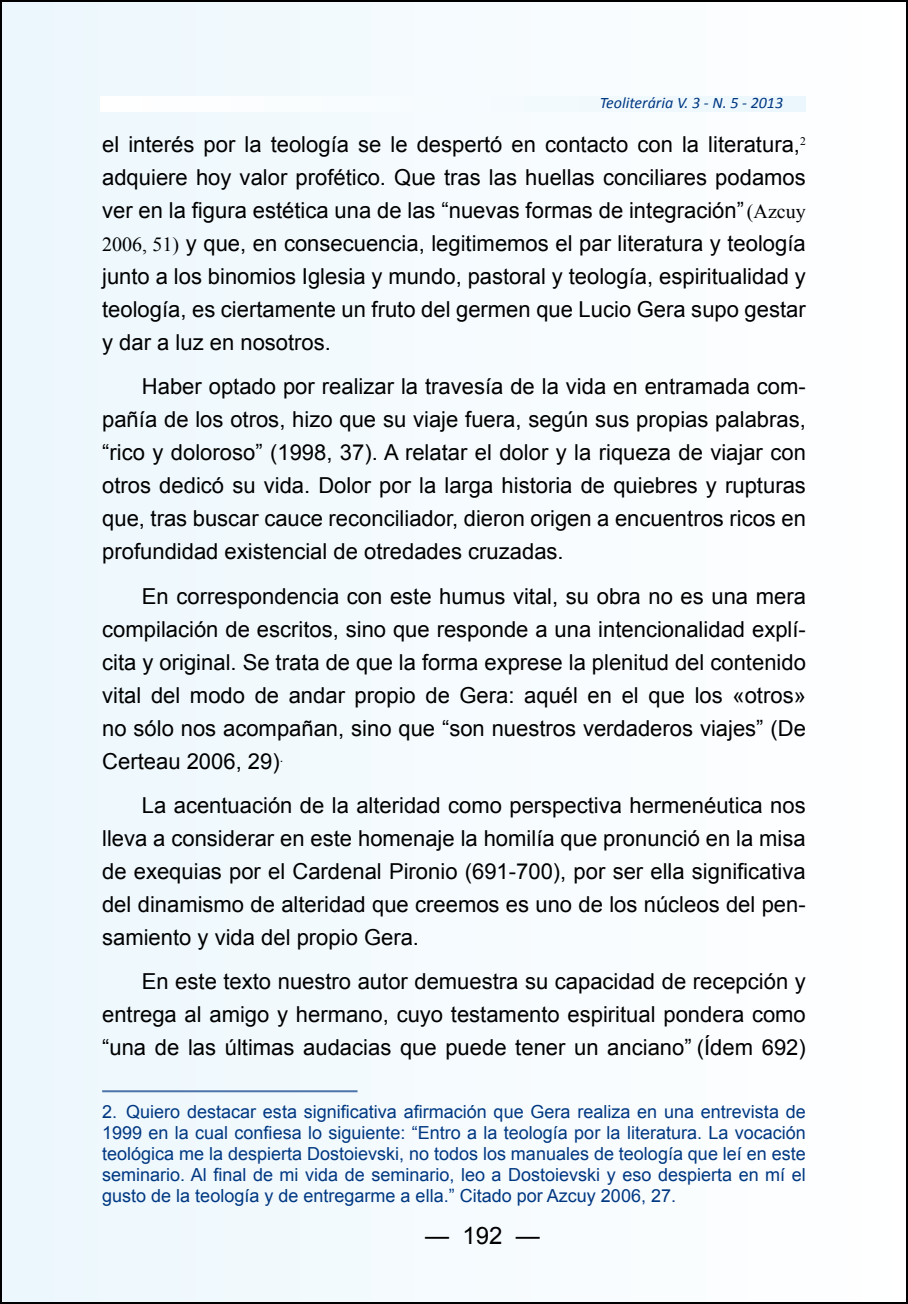
<style>
.page{position:relative;width:908px;height:1304px;background:#fff}
.page>*{position:absolute;margin:0;border:0;box-sizing:border-box;transform-origin:0 0}
.t1{font:24px "Arial";color:#000}
.t2{font:22px/33px "Arial";color:#000;text-align:justify}
.t3{font:18px/21px "Arial";color:#003882;text-align:justify}
.t4{font:italic 16px "Calibri";color:#003882}
.s1{font-family:"Times New Roman";font-size:20px}
</style>
<div class="page">
<div style="left:1px;top:1px;width:905px;height:1302px;background:#f5fbfe"></div>
<hr style="left:102px;top:1090px;width:255px;height:2px;background:#4d74a8">
<p class="t4" style="left:599px;top:93px;width:185px">Teoliterária V. 3 - N. 5 - 2013</p>
<p class="t2" style="left:102px;top:128px;width:705px">el interés por la teología se le despertó en contacto con la literatura,<sup>2 </sup>adquiere hoy valor profético. Que tras las huellas conciliares podamos ver en la figura estética una de las “nuevas formas de integración”<span class="s1">(Azcuy 2006, 51)</span> y que, en consecuencia, legitimemos el par literatura y teología junto a los binomios Iglesia y mundo, pastoral y teología, espiritualidad y teología, es ciertamente un fruto del germen que Lucio Gera supo gestar y dar a luz en nosotros.</p>
<p class="t2" style="left:102px;top:370px;width:705px;text-indent:40px">Haber optado por realizar la travesía de la vida en entramada com&shy;pañía de los otros, hizo que su viaje fuera, según sus propias palabras, “rico y doloroso” (1998, 37). A relatar el dolor y la riqueza de viajar con otros dedicó su vida. Dolor por la larga historia de quiebres y rupturas que, tras buscar cauce reconciliador, dieron origen a encuentros ricos en profundidad existencial de otredades cruzadas.</p>
<p class="t2" style="left:102px;top:580px;width:705px;text-indent:40px">En correspondencia con este humus vital, su obra no es una mera compilación de escritos, sino que responde a una intencionalidad explí&shy;cita y original. Se trata de que la forma exprese la plenitud del contenido vital del modo de andar propio de Gera: aquél en el que los «otros» no sólo nos acompañan, sino que “son nuestros verdaderos viajes” (De Certeau 2006, 29)<sup>.</sup></p>
<p class="t2" style="left:102px;top:789px;width:705px;text-indent:40px">La acentuación de la alteridad como perspectiva hermenéutica nos lleva a considerar en este homenaje la homilía que pronunció en la misa de exequias por el Cardenal Pironio (691-700), por ser ella significativa del dinamismo de alteridad que creemos es uno de los núcleos del pen&shy;samiento y vida del propio Gera.</p>
<p class="t2" style="left:102px;top:965px;width:704px;text-indent:40px">En este texto nuestro autor demuestra su capacidad de recepción y entrega al amigo y hermano, cuyo testamento espiritual pondera como “una de las últimas audacias que puede tener un anciano” (Ídem 692)</p>
<p class="t3" style="left:102px;top:1101px;width:705px">2. Quiero destacar esta significativa afirmación que Gera realiza en una entrevista de 1999 en la cual confiesa lo siguiente: “Entro a la teología por la literatura. La vocación teológica me la despierta Dostoievski, no todos los manuales de teología que leí en este seminario. Al final de mi vida de seminario, leo a Dostoievski y eso despierta en mí el gusto de la teología y de entregarme a ella.” Citado por Azcuy 2006, 27.</p>
<p class="t1" style="left:425px;top:1219px;width:116px">— 192 —</p>
</div>
